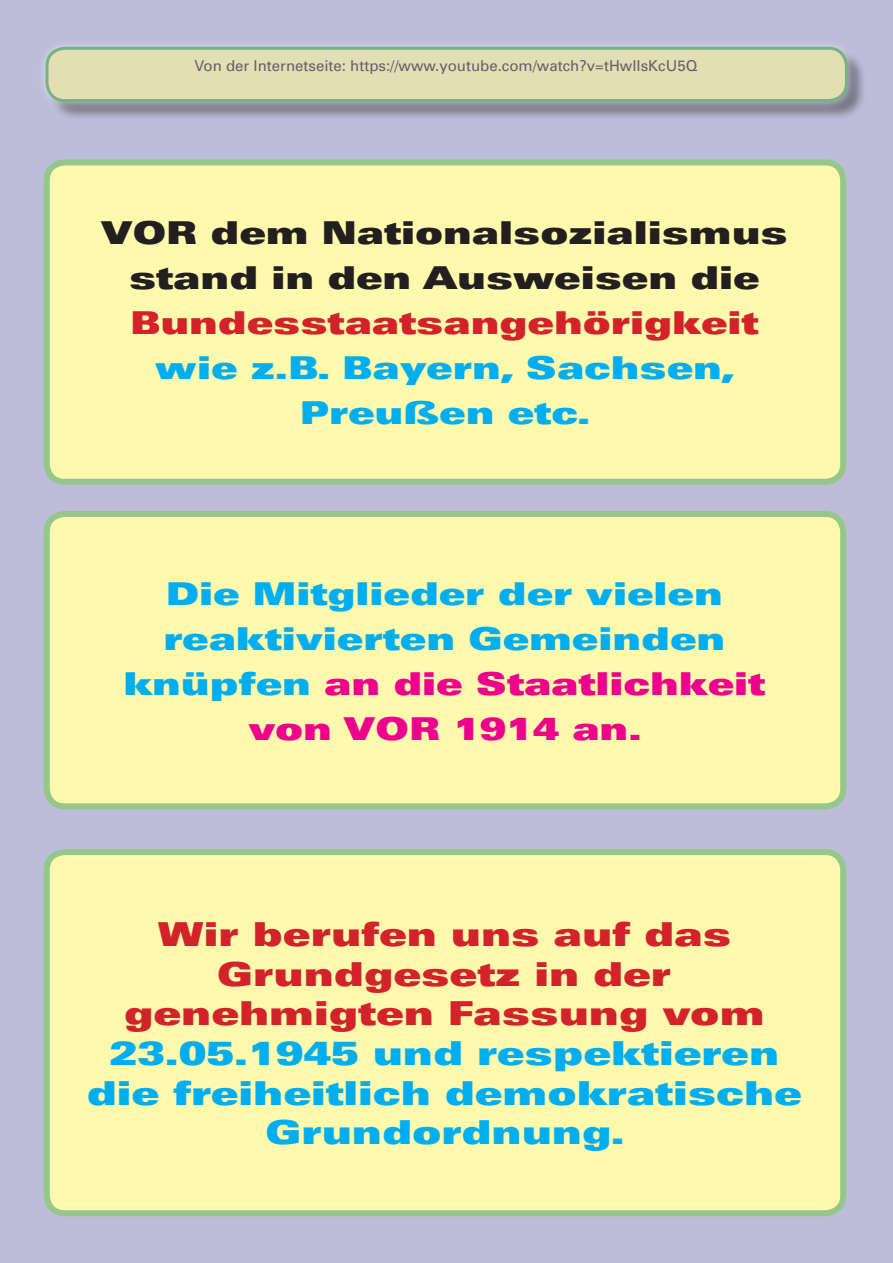
<style>
.page{position:relative;width:893px;height:1263px;background:#bdbcd9}
.page>*{position:absolute;margin:0;border:0;box-sizing:border-box;transform-origin:0 0}
.t1{font:900 expanded 33px/39.6px "Univers";color:#00aeef;text-align:center}
.t2{font:900 expanded 33px/39.6px "Univers";color:#d2232a;text-align:center}
.t3{font:900 expanded 31.5px/45px "Univers";color:#00aeef;text-align:center}
.t4{font:900 expanded 31.5px/45px "Univers";color:#231f20;text-align:center}
.t5{font:900 expanded 31.5px "Univers";color:#d2232a}
.t6{font:15px "Univers";color:#231f20}
.s1{color:#ec008c}
</style>
<div class="page">
<div style="left:47px;top:162px;width:796px;height:320px;background:#fff9ae;border-radius:18px"></div>
<div style="left:44px;top:159px;width:802px;height:326px;border:6px solid #94c789;border-radius:18px"></div>
<div style="left:48px;top:49px;width:818px;height:72px;background:#231f20;opacity:.75"></div>
<div style="left:36px;top:37px;width:822px;height:74px;background:#fff;opacity:.75"></div>
<div style="left:47px;top:48px;width:799px;height:53px;background:#e3deb3;border-radius:18px"></div>
<div style="left:45px;top:47px;width:803px;height:55px;border:3px solid #41ad49;border-radius:18px"></div>
<div style="left:47px;top:514px;width:796px;height:292px;background:#fff9ae;border-radius:18px"></div>
<div style="left:44px;top:511px;width:802px;height:298px;border:6px solid #94c789;border-radius:18px"></div>
<div style="left:47px;top:852px;width:796px;height:361px;background:#fff9ae;border-radius:18px"></div>
<div style="left:44px;top:849px;width:802px;height:367px;border:6px solid #94c789;border-radius:18px"></div>
<p class="t6" style="left:195px;top:56px;width:504px">Von der Internetseite: https://www.youtube.com/watch?v=tHwIIsKcU5Q</p>
<p class="t4" style="left:101px;top:210px;width:688px">VOR dem Nationalsozialismus stand in den Ausweisen die</p>
<p class="t5" style="left:130px;top:304px;width:630px">Bundesstaatsangehörigkeit</p>
<p class="t3" style="left:155px;top:345px;width:582px">wie z.B. Bayern, Sachsen,<br>Preußen etc.</p>
<p class="t3" style="left:123px;top:571px;width:643px">Die Mitglieder der vielen reaktivierten Gemeinden knüpfen <span class="s1">an die Staatlichkeit von VOR 1914 an.</span></p>
<p class="t2" style="left:124px;top:915px;width:642px">Wir berufen uns auf das<br>Grundgesetz in der genehmigten Fassung vom</p>
<p class="t1" style="left:87px;top:1033px;width:717px">23.05.1945 und respektieren die freiheitlich demokratische<br>Grundordnung.</p>
</div>
